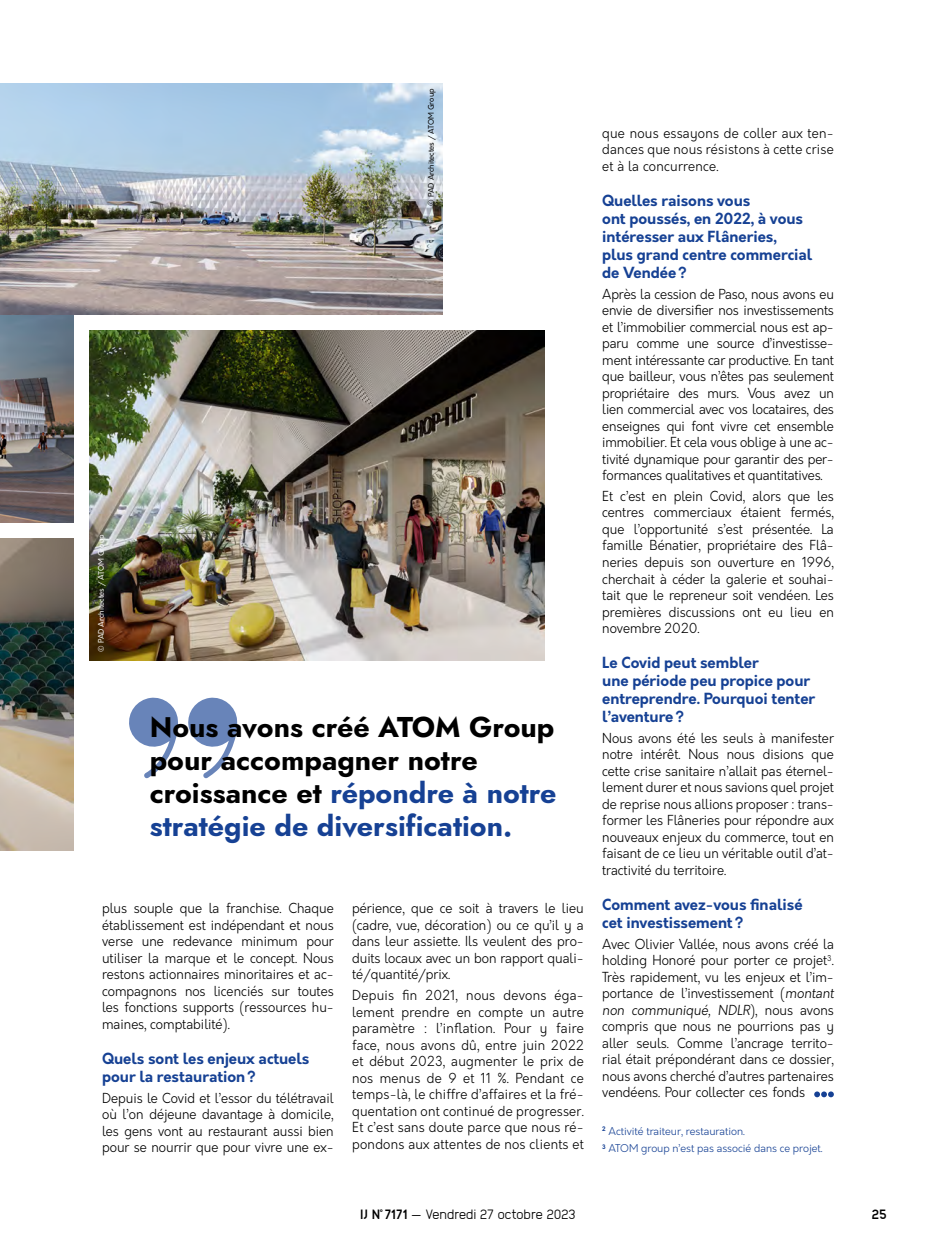
<style>
.page{position:relative;width:936px;height:1255px;background:#fff}
.page>*{position:absolute;margin:0;border:0;box-sizing:border-box;transform-origin:0 0}
.t1{font:700 28.5px/33px "Jost";color:#000}
.t2{font:700 15px/18px "Orkney";color:#164194}
.t3{font:300 13.5px/16.5px "Orkney";color:#000;text-align:justify;scale:.95 1}
.t4{font:300 13.5px "Anodina";letter-spacing:-.04em;color:#000}
.t5{font:800 13.5px "Anodina";color:#000}
.t6{font:300 10.5px/17.7px "Orkney";color:#164194}
.t7{font:7.5px "Orkney";color:#fff}
.t8{font:7.5px "Orkney";color:#000}
.s1{color:#164194}
.s2{font-weight:800}
</style>
<div class="page">
<img style="left:0;top:314px;width:73px;height:208px">
<img style="left:0;top:84px;width:442px;height:230px">
<img style="left:90px;top:330px;width:454px;height:330px">
<img style="left:0;top:538px;width:73px;height:312px">
<svg style="left:188px;top:697px;width:50px;height:81px"></svg>
<svg style="left:129px;top:697px;width:49px;height:81px"></svg>
<svg style="left:814px;top:1091px;width:19px;height:6px"></svg>
<p class="t8" style="left:426px;top:205px;width:118px;rotate:-90deg">© PAD Architectes / ATOM Group</p>
<p class="t7" style="left:96px;top:651px;width:118px;rotate:-90deg">© PAD Architectes / ATOM Group</p>
<h1 class="t1" style="left:150px;top:710px;width:408px">Nous avons créé ATOM Group pour accompagner notre croissance et <span class="s1">répondre à notre stratégie de diversification.</span></h1>
<p class="t3" style="left:102px;top:900px;width:245px">plus souple que la franchise. Chaque établissement est indépendant et nous verse une redevance minimum pour utiliser la marque et le concept. Nous restons actionnaires minoritaires et ac&shy;compagnons nos licenciés sur toutes les fonctions supports (ressources hu&shy;maines, comptabilité).</p>
<p class="t2" style="left:102px;top:1049px;width:209px">Quels sont les enjeux actuels pour la restauration?</p>
<p class="t3" style="left:102px;top:1089px;width:245px">Depuis le Covid et l’essor du télétravail où l’on déjeune davantage à domicile, les gens vont au restaurant aussi bien pour se nourrir que pour vivre une ex-</p>
<p class="t3" style="left:352px;top:900px;width:245px">périence, que ce soit à travers le lieu (cadre, vue, décoration) ou ce qu’il y a dans leur assiette. Ils veulent des pro&shy;duits locaux avec un bon rapport quali&shy;té/quantité/prix.</p>
<p class="t3" style="left:352px;top:987px;width:245px">Depuis fin 2021, nous devons éga&shy;lement prendre en compte un autre paramètre : l’inflation. Pour y faire face, nous avons dû, entre juin 2022 et début 2023, augmenter le prix de nos menus de 9 et 11 %. Pendant ce temps-là, le chiffre d’affaires et la fré&shy;quentation ont continué de progresser.<br>Et c’est sans doute parce que nous ré&shy;pondons aux attentes de nos clients et</p>
<p class="t3" style="left:602px;top:125px;width:245px">que nous essayons de coller aux ten&shy;dances que nous résistons à cette crise et à la concurrence.</p>
<p class="t2" style="left:602px;top:192px;width:212px">Quelles raisons vous<br>ont poussés, en 2022, à vous intéresser aux Flâneries,<br>plus grand centre commercial de Vendée?</p>
<p class="t3" style="left:602px;top:286px;width:245px">Après la cession de Paso, nous avons eu envie de diversifier nos investissements et l’immobilier commercial nous est ap&shy;paru comme une source d’investisse&shy;ment intéressante car productive. En tant que bailleur, vous n’êtes pas seulement propriétaire des murs. Vous avez un lien commercial avec vos locataires, des enseignes qui font vivre cet ensemble immobilier. Et cela vous oblige à une ac&shy;tivité dynamique pour garantir des per&shy;formances qualitatives et quantitatives.</p>
<p class="t3" style="left:602px;top:488px;width:245px">Et c’est en plein Covid, alors que les centres commerciaux étaient fermés, que l’opportunité s’est présentée. La famille Bénatier, propriétaire des Flâ&shy;neries depuis son ouverture en 1996, cherchait à céder la galerie et souhai&shy;tait que le repreneur soit vendéen. Les premières discussions ont eu lieu en novembre 2020.</p>
<p class="t2" style="left:602px;top:654px;width:214px">Le Covid peut sembler<br>une période peu propice pour entreprendre. Pourquoi tenter l’aventure?</p>
<p class="t3" style="left:602px;top:730px;width:245px">Nous avons été les seuls à manifester notre intérêt. Nous nous disions que cette crise sanitaire n’allait pas éternel&shy;lement durer et nous savions quel projet de reprise nous allions proposer : trans&shy;former les Flâneries pour répondre aux nouveaux enjeux du commerce, tout en faisant de ce lieu un véritable outil d’at&shy;tractivité du territoire.</p>
<p class="t2" style="left:602px;top:895px;width:202px">Comment avez-vous finalisé cet investissement?</p>
<p class="t3" style="left:602px;top:935px;width:247px;text-align:left">Avec Olivier Vallée, nous avons créé la holding Honoré pour porter ce projet<sup>3</sup>.<br>Très rapidement, vu les enjeux et l’im&shy;portance de l’investissement (montant non communiqué, NDLR) , n o u s avo n s compris que nous ne pourrions pas y aller seuls. Comme l’ancrage territo&shy;rial était prépondérant dans ce dossier, nous avons cherché d’autres partenaires vendéens. Pour collecter ces fonds</p>
<p class="t6" style="left:602px;top:1121px;width:222px"><sup>2</sup> Activité traiteur, restauration.<br><sup>3</sup> ATOM group n’est pas associé dans ce projet.</p>
<p class="t4" style="left:360px;top:1204px;width:217px"><span class="s2">IJ N˚ 7171</span> — Vendredi 27 octobre 2023</p>
<p class="t5" style="left:871px;top:1204px;width:17px">25</p>
</div>
